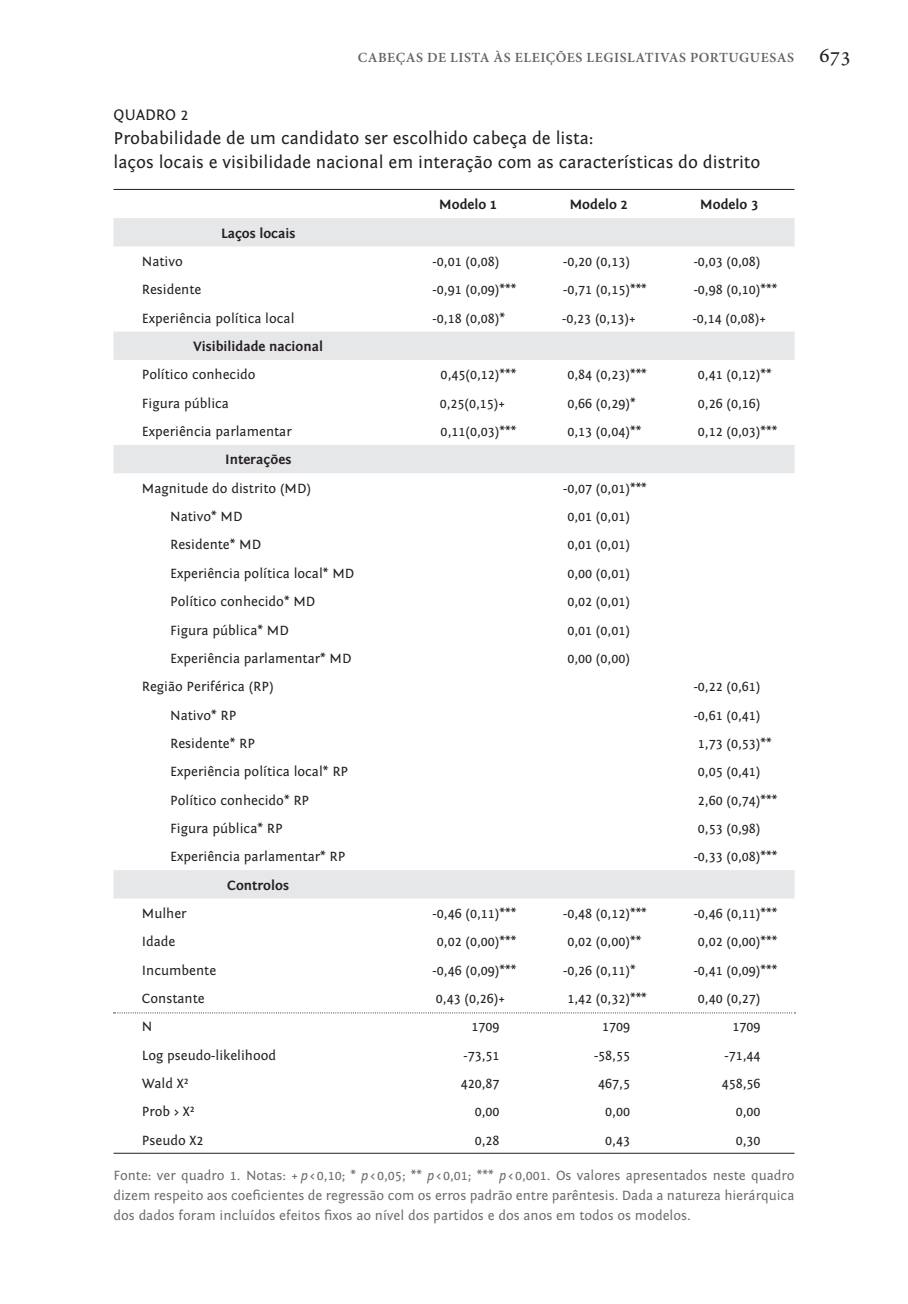
<style>
.page{position:relative;width:908px;height:1304px;background:#fff}
.page>*{position:absolute;margin:0;border:0;box-sizing:border-box;transform-origin:0 0}
.Figuras_B{font:18px "Fontin Sans";color:#231f20}
.Figuras_A{font:16px "Fontin Sans";color:#231f20}
.Tabelas_B{font:14px "Fontin Sans";color:#231f20}
.Figuras_C{font:14px/20px "Fontin Sans";color:#6c6d70;text-align:justify}
.t1{font:600 14px "Minion Pro";letter-spacing:.04em;color:#636366}
.Tabelas_B-2{font:700 14px "Fontin Sans";color:#231f20}
.Tabelas_A{font:700 14px "Fontin Sans";color:#231f20}
.s1{font-weight:400;font-size:22px;color:#231f20}
.s2{font-style:italic}
</style>
<div class="page">
<svg style="left:113px;top:218px;width:681px;height:680px"></svg>
<hr style="left:113px;top:189px;width:681px;height:1px;background:#231f20">
<hr style="left:113px;top:1153px;width:681px;height:1px;background:#231f20">
<svg style="left:113px;top:1012px;width:682px;height:1px"></svg>
<p class="t1" style="left:357px;top:48px;width:494px">CABEÇAS DE LISTA ÀS ELEIÇÕES LEGISLATIVAS PORTUGUESAS <span class="s1">673</span></p>
<p class="Figuras_A" style="left:113px;top:106px;width:76px">QUADRO 2</p>
<p class="Figuras_B" style="left:113px;top:128px;width:481px">Probabilidade de um candidato ser escolhido cabeça de lista:</p>
<p class="Figuras_B" style="left:113px;top:152px;width:648px">laços locais e visibilidade nacional em interação com as características do distrito</p>
<p class="Tabelas_A" style="left:439px;top:197px;width:59px">Modelo 1</p>
<p class="Tabelas_A" style="left:569px;top:197px;width:59px">Modelo 2</p>
<p class="Tabelas_A" style="left:700px;top:197px;width:59px">Modelo 3</p>
<p class="Tabelas_B-2" style="left:221px;top:225px;width:76px">Laços locais</p>
<p class="Tabelas_B" style="left:142px;top:254px;width:42px">Nativo</p>
<p class="Tabelas_B" style="left:432px;top:254px;width:68px">-0,01 (0,08)</p>
<p class="Tabelas_B" style="left:563px;top:254px;width:68px">-0,20 (0,13)</p>
<p class="Tabelas_B" style="left:693px;top:254px;width:68px">-0,03 (0,08)</p>
<p class="Tabelas_B" style="left:142px;top:282px;width:61px">Residente</p>
<p class="Tabelas_B" style="left:432px;top:282px;width:85px">-0,91 (0,09)***</p>
<p class="Tabelas_B" style="left:563px;top:282px;width:85px">-0,71 (0,15)***</p>
<p class="Tabelas_B" style="left:693px;top:282px;width:85px">-0,98 (0,10)***</p>
<p class="Tabelas_B" style="left:142px;top:310px;width:154px">Experiência política local</p>
<p class="Tabelas_B" style="left:432px;top:310px;width:74px">-0,18 (0,08)*</p>
<p class="Tabelas_B" style="left:562px;top:310px;width:75px">-0,23 (0,13)+</p>
<p class="Tabelas_B" style="left:692px;top:310px;width:75px">-0,14 (0,08)+</p>
<p class="Tabelas_B-2" style="left:193px;top:339px;width:131px">Visibilidade nacional</p>
<p class="Tabelas_B" style="left:142px;top:367px;width:115px">Político conhecido</p>
<p class="Tabelas_B" style="left:440px;top:367px;width:77px">0,45(0,12)***</p>
<p class="Tabelas_B" style="left:567px;top:367px;width:81px">0,84 (0,23)***</p>
<p class="Tabelas_B" style="left:697px;top:367px;width:75px">0,41 (0,12)**</p>
<p class="Tabelas_B" style="left:142px;top:395px;width:89px">Figura pública</p>
<p class="Tabelas_B" style="left:439px;top:395px;width:67px">0,25(0,15)+</p>
<p class="Tabelas_B" style="left:567px;top:395px;width:70px">0,66 (0,29)*</p>
<p class="Tabelas_B" style="left:697px;top:395px;width:64px">0,26 (0,16)</p>
<p class="Tabelas_B" style="left:142px;top:424px;width:151px">Experiência parlamentar</p>
<p class="Tabelas_B" style="left:440px;top:424px;width:77px">0,11(0,03)***</p>
<p class="Tabelas_B" style="left:567px;top:424px;width:75px">0,13 (0,04)**</p>
<p class="Tabelas_B" style="left:697px;top:424px;width:81px">0,12 (0,03)***</p>
<p class="Tabelas_B-2" style="left:225px;top:452px;width:68px">Interações</p>
<p class="Tabelas_B" style="left:142px;top:480px;width:171px">Magnitude do distrito (MD)</p>
<p class="Tabelas_B" style="left:563px;top:480px;width:85px">-0,07 (0,01)***</p>
<p class="Tabelas_B" style="left:170px;top:509px;width:74px">Nativo* MD</p>
<p class="Tabelas_B" style="left:567px;top:509px;width:64px">0,01 (0,01)</p>
<p class="Tabelas_B" style="left:170px;top:537px;width:92px">Residente* MD</p>
<p class="Tabelas_B" style="left:567px;top:537px;width:64px">0,01 (0,01)</p>
<p class="Tabelas_B" style="left:170px;top:565px;width:185px">Experiência política local* MD</p>
<p class="Tabelas_B" style="left:567px;top:565px;width:64px">0,00 (0,01)</p>
<p class="Tabelas_B" style="left:170px;top:594px;width:146px">Político conhecido* MD</p>
<p class="Tabelas_B" style="left:567px;top:594px;width:64px">0,02 (0,01)</p>
<p class="Tabelas_B" style="left:170px;top:622px;width:120px">Figura pública* MD</p>
<p class="Tabelas_B" style="left:567px;top:622px;width:64px">0,01 (0,01)</p>
<p class="Tabelas_B" style="left:170px;top:651px;width:183px">Experiência parlamentar* MD</p>
<p class="Tabelas_B" style="left:567px;top:651px;width:64px">0,00 (0,00)</p>
<p class="Tabelas_B" style="left:142px;top:679px;width:133px">Região Periférica (RP)</p>
<p class="Tabelas_B" style="left:693px;top:679px;width:68px">-0,22 (0,61)</p>
<p class="Tabelas_B" style="left:170px;top:707px;width:68px">Nativo* RP</p>
<p class="Tabelas_B" style="left:693px;top:707px;width:68px">-0,61 (0,41)</p>
<p class="Tabelas_B" style="left:170px;top:736px;width:86px">Residente* RP</p>
<p class="Tabelas_B" style="left:697px;top:736px;width:75px">1,73 (0,53)**</p>
<p class="Tabelas_B" style="left:170px;top:764px;width:179px">Experiência política local* RP</p>
<p class="Tabelas_B" style="left:697px;top:764px;width:64px">0,05 (0,41)</p>
<p class="Tabelas_B" style="left:170px;top:792px;width:140px">Político conhecido* RP</p>
<p class="Tabelas_B" style="left:697px;top:792px;width:81px">2,60 (0,74)***</p>
<p class="Tabelas_B" style="left:170px;top:821px;width:114px">Figura pública* RP</p>
<p class="Tabelas_B" style="left:697px;top:821px;width:64px">0,53 (0,98)</p>
<p class="Tabelas_B" style="left:170px;top:849px;width:177px">Experiência parlamentar* RP</p>
<p class="Tabelas_B" style="left:693px;top:849px;width:85px">-0,33 (0,08)***</p>
<p class="Tabelas_B-2" style="left:227px;top:877px;width:63px">Controlos</p>
<p class="Tabelas_B" style="left:142px;top:906px;width:46px">Mulher</p>
<p class="Tabelas_B" style="left:432px;top:906px;width:85px">-0,46 (0,11)***</p>
<p class="Tabelas_B" style="left:563px;top:906px;width:85px">-0,48 (0,12)***</p>
<p class="Tabelas_B" style="left:693px;top:906px;width:85px">-0,46 (0,11)***</p>
<p class="Tabelas_B" style="left:142px;top:934px;width:35px">Idade</p>
<p class="Tabelas_B" style="left:436px;top:934px;width:81px">0,02 (0,00)***</p>
<p class="Tabelas_B" style="left:567px;top:934px;width:75px">0,02 (0,00)**</p>
<p class="Tabelas_B" style="left:697px;top:934px;width:81px">0,02 (0,00)***</p>
<p class="Tabelas_B" style="left:142px;top:962px;width:76px">Incumbente</p>
<p class="Tabelas_B" style="left:432px;top:962px;width:85px">-0,46 (0,09)***</p>
<p class="Tabelas_B" style="left:563px;top:962px;width:74px">-0,26 (0,11)*</p>
<p class="Tabelas_B" style="left:693px;top:962px;width:85px">-0,41 (0,09)***</p>
<p class="Tabelas_B" style="left:142px;top:991px;width:64px">Constante</p>
<p class="Tabelas_B" style="left:435px;top:991px;width:71px">0,43 (0,26)+</p>
<p class="Tabelas_B" style="left:567px;top:991px;width:81px">1,42 (0,32)***</p>
<p class="Tabelas_B" style="left:697px;top:991px;width:64px">0,40 (0,27)</p>
<p class="Tabelas_B" style="left:142px;top:1019px;width:12px">N</p>
<p class="Tabelas_B" style="left:471px;top:1019px;width:29px">1709</p>
<p class="Tabelas_B" style="left:601px;top:1019px;width:29px">1709</p>
<p class="Tabelas_B" style="left:732px;top:1019px;width:29px">1709</p>
<p class="Tabelas_B" style="left:142px;top:1047px;width:136px">Log pseudo-likelihood</p>
<p class="Tabelas_B" style="left:463px;top:1047px;width:38px">-73,51</p>
<p class="Tabelas_B" style="left:593px;top:1047px;width:38px">-58,55</p>
<p class="Tabelas_B" style="left:724px;top:1047px;width:38px">-71,44</p>
<p class="Tabelas_B" style="left:142px;top:1076px;width:48px">Wald X²</p>
<p class="Tabelas_B" style="left:460px;top:1076px;width:40px">420,87</p>
<p class="Tabelas_B" style="left:598px;top:1076px;width:33px">467,5</p>
<p class="Tabelas_B" style="left:721px;top:1076px;width:40px">458,56</p>
<p class="Tabelas_B" style="left:142px;top:1104px;width:54px">Prob &gt; X²</p>
<p class="Tabelas_B" style="left:474px;top:1104px;width:26px">0,00</p>
<p class="Tabelas_B" style="left:605px;top:1104px;width:26px">0,00</p>
<p class="Tabelas_B" style="left:735px;top:1104px;width:26px">0,00</p>
<p class="Tabelas_B" style="left:142px;top:1132px;width:63px">Pseudo X2</p>
<p class="Tabelas_B" style="left:474px;top:1132px;width:26px">0,28</p>
<p class="Tabelas_B" style="left:605px;top:1132px;width:26px">0,43</p>
<p class="Tabelas_B" style="left:735px;top:1132px;width:26px">0,30</p>
<p class="Figuras_C" style="left:113px;top:1165px;width:682px">Fonte: ver quadro 1. Notas: + <span class="s2">p</span>&lt; 0,10; * <span class="s2">p</span>&lt; 0,05; ** <span class="s2">p</span>&lt;0,01; *** <span class="s2">p</span>&lt; 0,001. Os valores apresentados neste quadro dizem respeito aos coeficientes de regressão com os erros padrão entre parêntesis. Dada a natureza hierárquica dos dados foram incluídos efeitos fixos ao nível dos partidos e dos anos em todos os modelos.</p>
</div>
